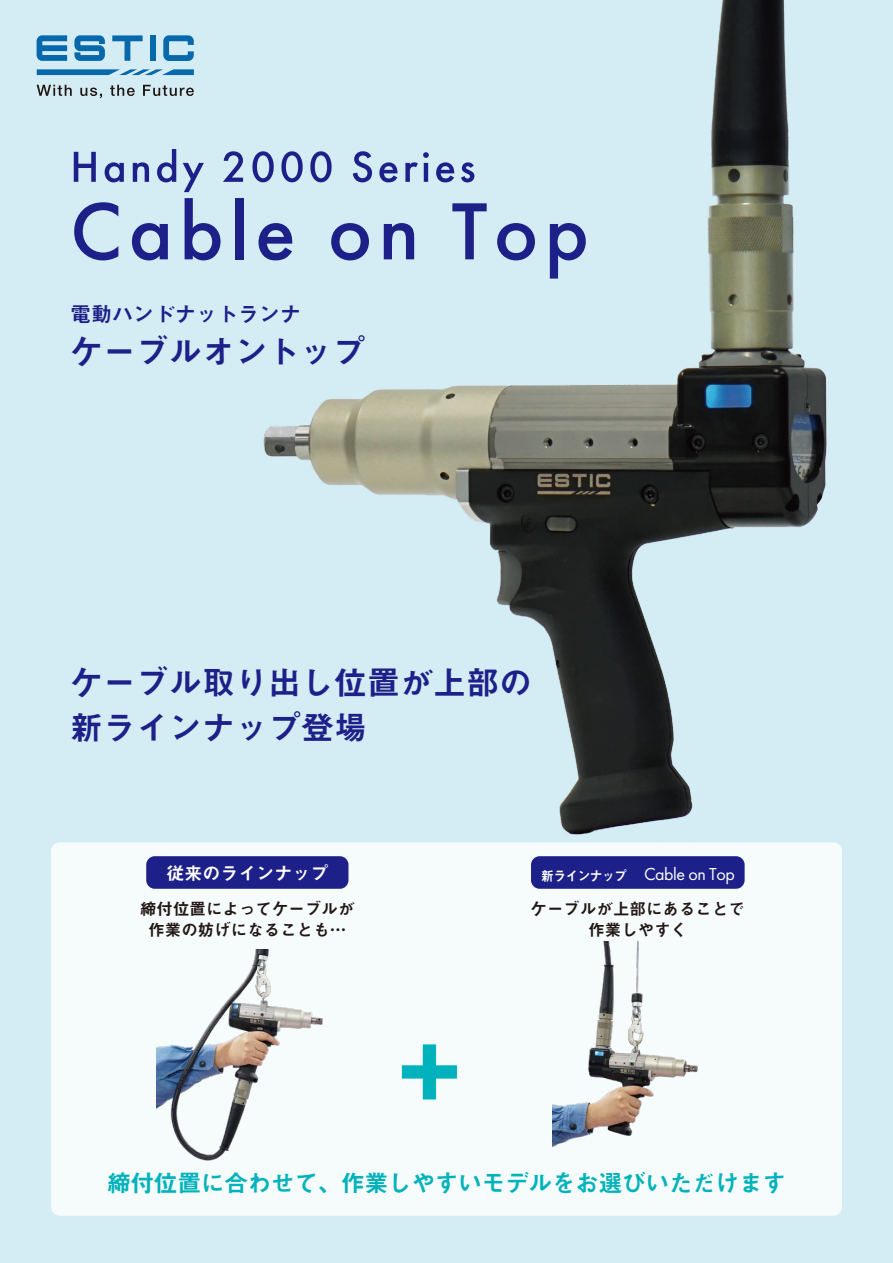
<style>
.page{position:relative;width:893px;height:1263px;background:#d4ecf3}
.page>*{position:absolute;margin:0;border:0;box-sizing:border-box;transform-origin:0 0}
.t1{font:33px/45px "Midashi Go Pr 6 N MB31";color:#1d2088}
.t2{font:24px "Midashi Go Pr 6 N MB31";letter-spacing:-.025em;color:#00b2bb}
.t3{font:21px "Midashi Go Pr 6 N MB31";color:#1d2088}
.t4{font:18px "Futura PT";letter-spacing:-.025em;color:#fff}
.t5{font:18px "Midashi Go Pr 6 N MB31";color:#fff}
.t6{font:16.5px/21px "Midashi Go Pr 6 N MB31";color:#221815;text-align:center}
.s1{font-family:"Midashi Go Pr 6 N MB31";font-size:13.5px}
</style>
<div class="page">
<div style="left:51px;top:842px;width:791px;height:374px;background:#f6fbfc;border-radius:9px"></div>
<div style="left:146px;top:856px;width:202px;height:33px;background:#1d2088;border-radius:9px"></div>
<div style="left:531px;top:856px;width:214px;height:33px;background:#1d2088;border-radius:9px"></div>
<svg style="left:74px;top:152px;width:22px;height:30px"></svg>
<svg style="left:105px;top:162px;width:19px;height:20px"></svg>
<svg style="left:133px;top:162px;width:16px;height:20px"></svg>
<svg style="left:157px;top:149px;width:19px;height:33px"></svg>
<svg style="left:183px;top:163px;width:21px;height:29px"></svg>
<svg style="left:74px;top:202px;width:44px;height:58px"></svg>
<svg style="left:132px;top:223px;width:36px;height:37px"></svg>
<svg style="left:185px;top:198px;width:34px;height:62px"></svg>
<img style="left:553px;top:941px;width:145px;height:206px">
<img style="left:156px;top:949px;width:167px;height:212px">
<svg style="left:37px;top:69px;width:157px;height:6px"></svg>
<svg style="left:112px;top:35px;width:31px;height:26px"></svg>
<div style="left:150px;top:36px;width:6px;height:25px;background:#0768ab"></div>
<svg style="left:37px;top:35px;width:30px;height:26px"></svg>
<svg style="left:163px;top:35px;width:31px;height:26px"></svg>
<svg style="left:74px;top:35px;width:31px;height:26px"></svg>
<svg style="left:37px;top:85px;width:35px;height:11px"></svg>
<svg style="left:80px;top:88px;width:22px;height:10px"></svg>
<svg style="left:110px;top:85px;width:25px;height:11px"></svg>
<svg style="left:143px;top:85px;width:51px;height:11px"></svg>
<svg style="left:402px;top:1044px;width:55px;height:55px"></svg>
<img style="left:219px;top:0;width:621px;height:845px">
<p class="t3" style="left:70px;top:297px;width:232px">電動ハンドナットランナ</p>
<h1 class="t1" style="left:70px;top:328px;width:297px">ケーブルオントップ</h1>
<h1 class="t1" style="left:70px;top:658px;width:463px">ケーブル取り出し位置が上部の新ラインナップ登場</h1>
<p class="t5" style="left:166px;top:858px;width:163px">従来のラインナップ</p>
<p class="t4" style="left:541px;top:863px;width:195px"><span class="s1">新ラインナップ</span> Cable on Top</p>
<p class="t6" style="left:140px;top:897px;width:216px">締付位置によってケーブルが作業の妨げになることも…</p>
<p class="t6" style="left:531px;top:897px;width:216px">ケーブルが上部にあることで作業しやすく</p>
<h2 class="t2" style="left:107px;top:1163px;width:681px">締付位置に合わせて、作業しやすいモデルをお選びいただけます</h2>
</div>
